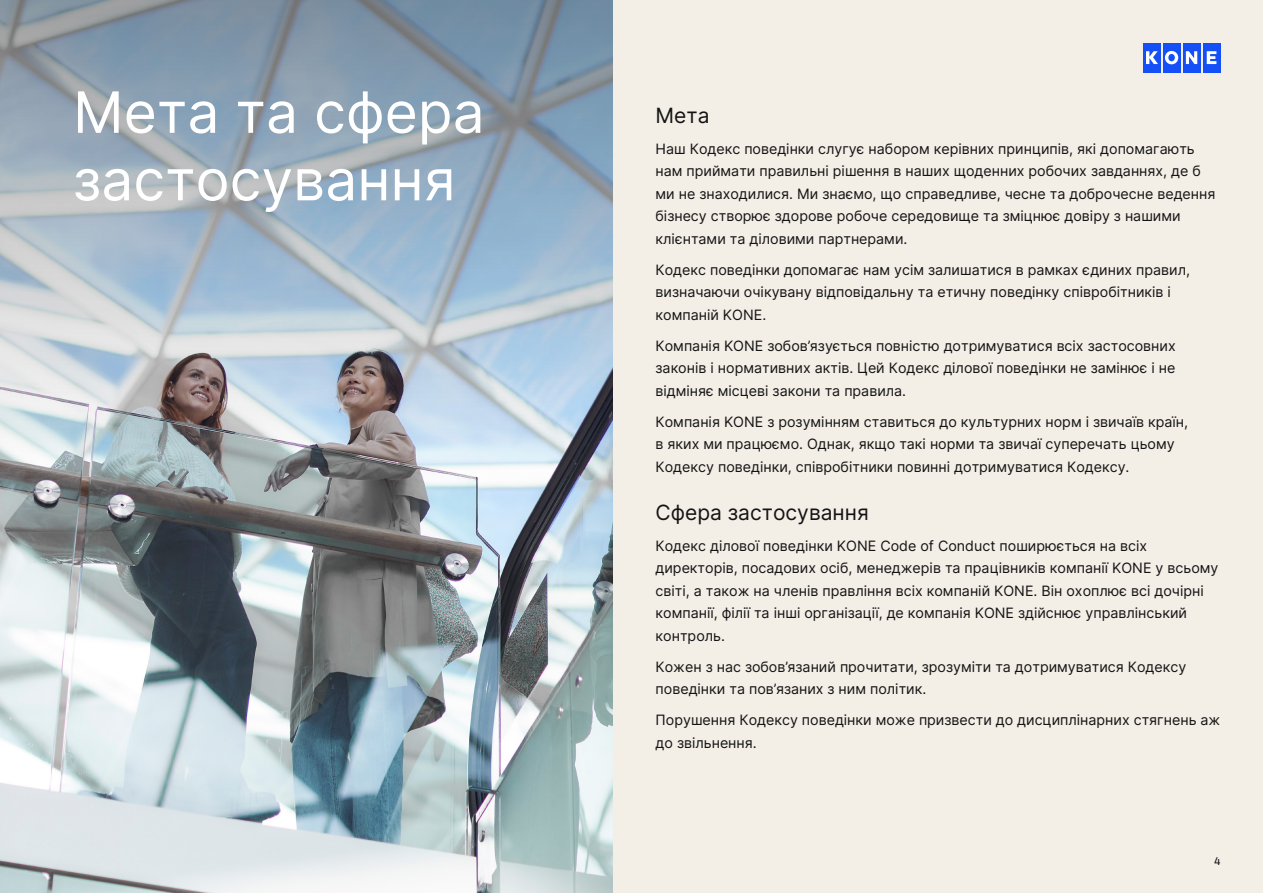
<style>
.page{position:relative;width:1263px;height:893px;background:#fff}
.page>*{position:absolute;margin:0;border:0;box-sizing:border-box;transform-origin:0 0}
.t1{font:57px/67.5px "Inter";color:#fff}
.t2{font:21px "Inter";color:#141414}
.t3{font:14.25px/22.5px "Inter";color:#141414}
.t4{font:12px "KONE Information";color:#141414}
</style>
<div class="page">
<img style="left:0;top:462px;width:613px;height:431px">
<svg style="left:0;top:0;width:613px;height:462px;background:#a1b1bf"></svg>
<div style="left:613px;top:0;width:650px;height:893px;background:#f3eee6"></div>
<div style="left:1143px;top:43px;width:17px;height:30px;background:#1450f5"></div>
<div style="left:1163px;top:43px;width:17px;height:30px;background:#1450f5"></div>
<div style="left:1183px;top:43px;width:17px;height:30px;background:#1450f5"></div>
<div style="left:1203px;top:43px;width:17px;height:30px;background:#1450f5"></div>
<svg style="left:1146px;top:51px;width:12px;height:13px"></svg>
<svg style="left:1186px;top:51px;width:11px;height:13px"></svg>
<svg style="left:1165px;top:51px;width:13px;height:13px"></svg>
<svg style="left:1207px;top:51px;width:9px;height:13px"></svg>
<h1 class="t1" style="left:73px;top:77px;width:413px">Мета та сфера застосування</h1>
<h2 class="t2" style="left:656px;top:100px;width:55px">Мета</h2>
<p class="t3" style="left:656px;top:137px;width:561px">Наш Кодекс поведінки слугує набором керівних принципів, які допомагають нам приймати правильні рішення в наших щоденних робочих завданнях, де б ми не знаходилися. Ми знаємо, що справедливе, чесне та доброчесне ведення бізнесу створює здорове робоче середовище та зміцнює довіру з нашими клієнтами та діловими партнерами.</p>
<p class="t3" style="left:656px;top:258px;width:536px">Кодекс поведінки допомагає нам усім залишатися в рамках єдиних правил, визначаючи очікувану відповідальну та етичну поведінку співробітників і компаній KONE.</p>
<p class="t3" style="left:656px;top:334px;width:522px;text-align:justify">Компанія KONE зобов’язується повністю дотримуватися всіх застосовних законів і нормативних актів. Цей Кодекс ділової поведінки не замінює і не відміняє місцеві закони та правила.</p>
<p class="t3" style="left:656px;top:410px;width:534px">Компанія KONE з розумінням ставиться до культурних норм і звичаїв країн, в яких ми працюємо. Однак, якщо такі норми та звичаї суперечать цьому<br>Кодексу поведінки, співробітники повинні дотримуватися Кодексу.</p>
<h2 class="t2" style="left:656px;top:497px;width:215px">Сфера застосування</h2>
<p class="t3" style="left:656px;top:534px;width:564px">Кодекс ділової поведінки KONE Code of Conduct поширюється на всіх директорів, посадових осіб, менеджерів та працівників компанії KONE у всьому світі, а також на членів правління всіх компаній KONE. Він охоплює всі дочірні компанії, філії та інші організації, де компанія KONE здійснює управлінський контроль.</p>
<p class="t3" style="left:656px;top:655px;width:532px">Кожен з нас зобов’язаний прочитати, зрозуміти та дотримуватися Кодексу поведінки та пов’язаних з ним політик.</p>
<p class="t3" style="left:656px;top:708px;width:566px">Порушення Кодексу поведінки може призвести до дисциплінарних стягнень аж до звільнення.</p>
<p class="t4" style="left:1214px;top:853px;width:8px">4</p>
</div>
